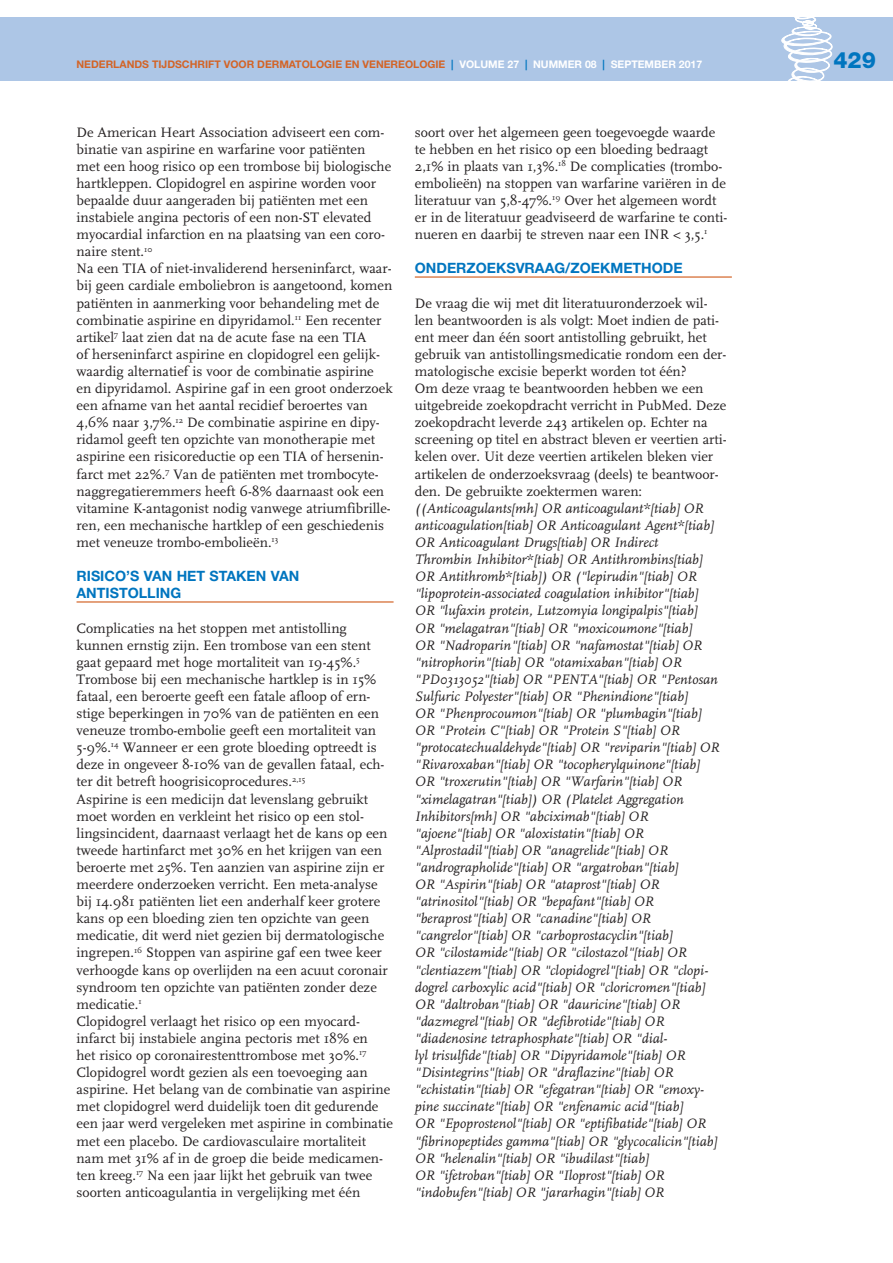
<style>
.page{position:relative;width:893px;height:1263px;background:#fff}
.page>*{position:absolute;margin:0;border:0;box-sizing:border-box;transform-origin:0 0}
.t1{font:800 22.5px "Helvetica Neue";color:#0075bf}
._7__Platte_tekst{font:14.25px/17.1px "FF Scala";color:#231f20}
._7__Platte_tekst-2{font:italic 14.25px/17.1px "FF Scala";color:#231f20}
._6__Tussenkop{font:700 14.25px/17.1px "Helvetica Neue";color:#0075bf}
.t2{font:700 10.5px "Helvetica Neue";color:#d36427}
.s1{color:#0075bf}
.s2{color:#fff}
</style>
<div class="page">
<div style="left:0;top:17px;width:893px;height:64px;background:#adc6e6"></div>
<svg style="left:781px;top:17px;width:52px;height:64px"></svg>
<hr style="left:415px;top:276px;width:317px;height:2px;background:#d36427">
<hr style="left:77px;top:601px;width:317px;height:2px;background:#d36427">
<p class="t2" style="left:77px;top:58px;width:627px">NEDERLANDS TIJDSCHRIFT VOOR DERMATOLOGIE EN VENEREOLOGIE <span class="s1">|</span> <span class="s2">VOLUME 27</span> <span class="s1">|</span> <span class="s2">NUMMER 08</span> <span class="s1">|</span> <span class="s2">SEPTEMBER 2017</span></p>
<h1 class="t1" style="left:833px;top:47px;width:44px">429</h1>
<p class="_7__Platte_tekst" style="left:77px;top:124px;width:316px">De American Heart Association adviseert een com&shy;binatie van aspirine en warfarine voor patiënten met een hoog risico op een trombose bij biologische hartkleppen. Clopidogrel en aspirine worden voor bepaalde duur aangeraden bij patiënten met een instabiele angina pectoris of een non-ST elevated myocardial infarction en na plaatsing van een coro&shy;naire stent.<sup>10</sup></p>
<p class="_7__Platte_tekst" style="left:77px;top:260px;width:318px">Na een TIA of niet-invaliderend herseninfarct, waar&shy;bij geen cardiale emboliebron is aangetoond, komen patiënten in aanmerking voor behandeling met de combinatie aspirine en dipyridamol.<sup>11</sup> Een recenter artikel<sup>7</sup> laat zien dat na de acute fase na een TIA<br>of herseninfarct aspirine en clopidogrel een gelijk&shy;waardig alternatief is voor de combinatie aspirine<br>en dipyridamol. Aspirine gaf in een groot onderzoek een afname van het aantal recidief beroertes van 4,6% naar 3,7%.<sup>12</sup> De combinatie aspirine en dipy&shy;ridamol geeft ten opzichte van monotherapie met aspirine een risicoreductie op een TIA of hersenin&shy;farct met 22%.<sup>7</sup> Van de patiënten met trombocyte&shy;naggregatieremmers heeft 6-8% daarnaast ook een vitamine K-antagonist nodig vanwege atriumfibrille&shy;ren, een mechanische hartklep of een geschiedenis met veneuze trombo-embolieën.<sup>13</sup></p>
<p class="_6__Tussenkop" style="left:77px;top:567px;width:224px">RISICO’S VAN HET STAKEN VAN<br>ANTISTOLLING</p>
<p class="_7__Platte_tekst" style="left:77px;top:619px;width:309px">Complicaties na het stoppen met antistolling kunnen ernstig zijn. Een trombose van een stent gaat gepaard met hoge mortaliteit van 19-45%.<sup>5<br></sup>Trombose bij een mechanische hartklep is in 15% fataal, een beroerte geeft een fatale afloop of ern&shy;stige beperkingen in 70% van de patiënten en een veneuze trombo-embolie geeft een mortaliteit van 5-9%.<sup>14</sup> Wanneer er een grote bloeding optreedt is deze in ongeveer 8-10% van de gevallen fataal, ech&shy;ter dit betreft hoogrisicoprocedures.<sup>2,15</sup></p>
<p class="_7__Platte_tekst" style="left:77px;top:790px;width:313px">Aspirine is een medicijn dat levenslang gebruikt moet worden en verkleint het risico op een stol&shy;lingsincident, daarnaast verlaagt het de kans op een tweede hartinfarct met 30% en het krijgen van een beroerte met 25%. Ten aanzien van aspirine zijn er meerdere onderzoeken verricht. Een meta-analyse bij 14.981 patiënten liet een anderhalf keer grotere kans op een bloeding zien ten opzichte van geen medicatie, dit werd niet gezien bij dermatologische ingrepen.<sup>16</sup> Stoppen van aspirine gaf een twee keer verhoogde kans op overlijden na een acuut coronair syndroom ten opzichte van patiënten zonder deze medicatie.<sup>1</sup></p>
<p class="_7__Platte_tekst" style="left:77px;top:1013px;width:318px">Clopidogrel verlaagt het risico op een myocard&shy;infarct bij instabiele angina pectoris met 18% en<br>het risico op coronairestenttrombose met 30%.<sup>17<br></sup>Clopidogrel wordt gezien als een toevoeging aan aspirine. Het belang van de combinatie van aspirine met clopidogrel werd duidelijk toen dit gedurende een jaar werd vergeleken met aspirine in combinatie met een placebo. De cardiovasculaire mortaliteit nam met 31% af in de groep die beide medicamen&shy;ten kreeg.<sup>17</sup> Na een jaar lijkt het gebruik van twee soorten anticoagulantia in vergelijking met één</p>
<p class="_7__Platte_tekst" style="left:415px;top:124px;width:314px">soort over het algemeen geen toegevoegde waarde te hebben en het risico op een bloeding bedraagt 2,1% in plaats van 1,3%.<sup>18</sup> De complicaties (trombo&shy;embolieën) na stoppen van warfarine variëren in de literatuur van 5,8-47%.<sup>19</sup> Over het algemeen wordt er in de literatuur geadviseerd de warfarine te conti&shy;nueren en daarbij te streven naar een INR &lt; 3,5.<sup>1</sup></p>
<p class="_6__Tussenkop" style="left:415px;top:259px;width:269px">ONDERZOEKSVRAAG/ZOEKMETHODE</p>
<p class="_7__Platte_tekst" style="left:415px;top:295px;width:313px">De vraag die wij met dit literatuuronderzoek wil&shy;len beantwoorden is als volgt: Moet indien de pati&shy;ënt meer dan één soort antistolling gebruikt, het gebruik van antistollingsmedicatie rondom een der&shy;matologische excisie beperkt worden tot één?</p>
<p class="_7__Platte_tekst" style="left:415px;top:380px;width:313px">Om deze vraag te beantwoorden hebben we een uitgebreide zoekopdracht verricht in PubMed. Deze zoekopdracht leverde 243 artikelen op. Echter na screening op titel en abstract bleven er veertien arti&shy;kelen over. Uit deze veertien artikelen bleken vier artikelen de onderzoeksvraag (deels) te beantwoor&shy;den. De gebruikte zoektermen waren:</p>
<p class="_7__Platte_tekst-2" style="left:415px;top:500px;width:306px">((Anticoagulants[mh] OR anticoagulant*[tiab] OR anticoagulation[tiab] OR Anticoagulant Agent*[tiab] OR Anticoagulant Drugs[tiab] OR Indirect<br>Thrombin Inhibitor*[tiab] OR Antithrombins[tiab] OR Antithromb*[tiab]) OR ("lepirudin"[tiab] OR "lipoprotein-associated coagulation inhibitor"[tiab] OR "lufaxin protein, Lutzomyia longipalpis"[tiab] OR "melagatran"[tiab] OR "moxicoumone"[tiab]<br>OR "Nadroparin"[tiab] OR "nafamostat"[tiab] OR "nitrophorin"[tiab] OR "otamixaban"[tiab] OR "PD0313052"[tiab] OR "PENTA"[tiab] OR "Pentosan Sulfuric Polyester"[tiab] OR "Phenindione"[tiab]<br>OR "Phenprocoumon"[tiab] OR "plumbagin"[tiab] OR "Protein C"[tiab] OR "Protein S"[tiab] OR "protocatechualdehyde"[tiab] OR "reviparin"[tiab] OR "Rivaroxaban"[tiab] OR "tocopherylquinone"[tiab] OR "troxerutin"[tiab] OR "Warfarin"[tiab] OR "ximelagatran"[tiab]) OR (Platelet Aggregation Inhibitors[mh] OR "abciximab"[tiab] OR "ajoene"[tiab] OR "aloxistatin"[tiab] OR "Alprostadil"[tiab] OR "anagrelide"[tiab] OR "andrographolide"[tiab] OR "argatroban"[tiab]<br>OR "Aspirin"[tiab] OR "ataprost"[tiab] OR "atrinositol"[tiab] OR "bepafant"[tiab] OR "beraprost"[tiab] OR "canadine"[tiab] OR "cangrelor"[tiab] OR "carboprostacyclin"[tiab]<br>OR "cilostamide"[tiab] OR "cilostazol"[tiab] OR "clentiazem"[tiab] OR "clopidogrel"[tiab] OR "clopi&shy;dogrel carboxylic acid"[tiab] OR "cloricromen"[tiab] OR "daltroban"[tiab] OR "dauricine"[tiab] OR "dazmegrel"[tiab] OR "defibrotide"[tiab] OR "diadenosine tetraphosphate"[tiab] OR "dial-<br>lyl trisulfide"[tiab] OR "Dipyridamole"[tiab] OR "Disintegrins"[tiab] OR "draflazine"[tiab] OR "echistatin"[tiab] OR "efegatran"[tiab] OR "emoxy&shy;pine succinate"[tiab] OR "enfenamic acid"[tiab]<br>OR "Epoprostenol"[tiab] OR "eptifibatide"[tiab] OR "fibrinopeptides gamma"[tiab] OR "glycocalicin"[tiab] OR "helenalin"[tiab] OR "ibudilast"[tiab]<br>OR "ifetroban"[tiab] OR "Iloprost"[tiab] OR "indobufen"[tiab] OR "jararhagin"[tiab] OR</p>
</div>
